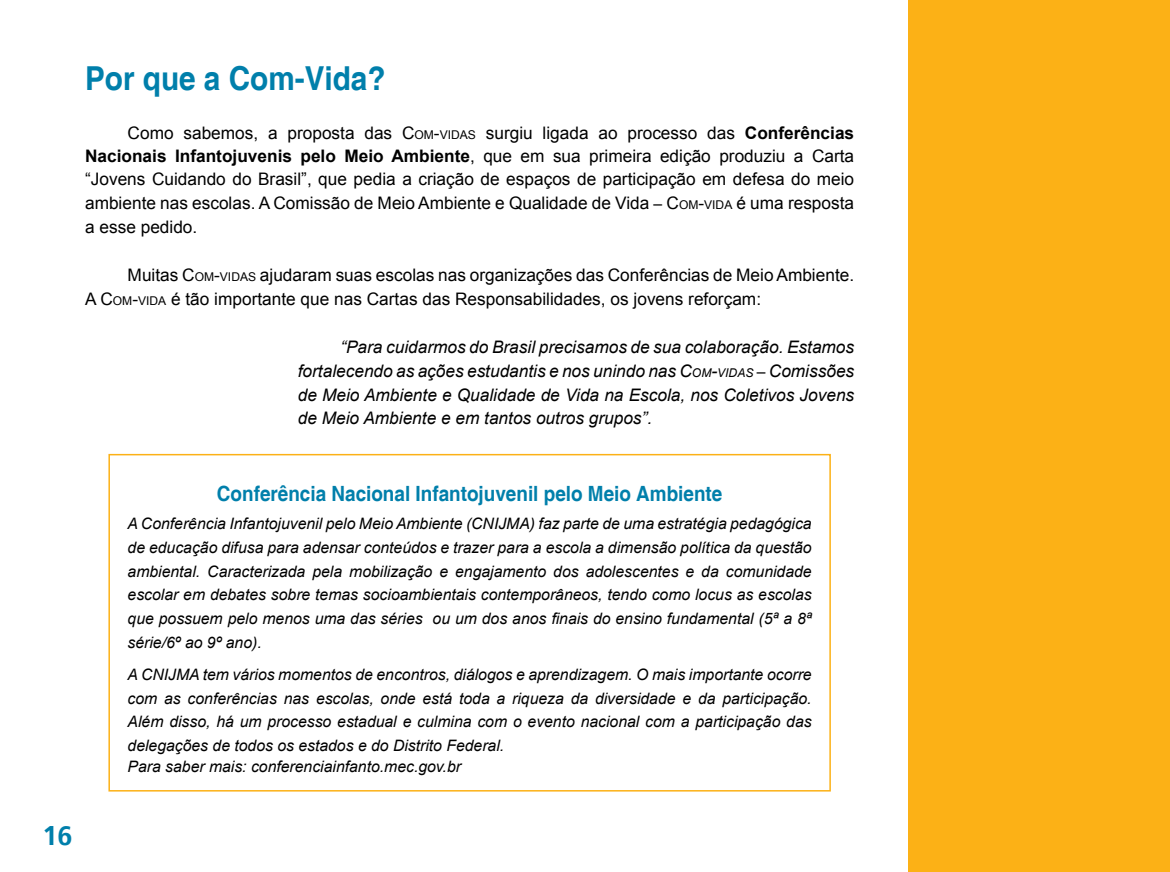
<style>
.page{position:relative;width:1170px;height:872px;background:#fff}
.page>*{position:absolute;margin:0;border:0;box-sizing:border-box;transform-origin:0 0}
.t1{font:700 33px "Helvetica";color:#007fab;scale:.9 1}
.t2{font:700 27px "Frutiger 65";color:#007fab}
.t3{font:700 21px "Helvetica";color:#007fab;scale:.9 1}
.t4{font:17.25px/23.4px "Arial";color:#000;text-align:justify}
.t5{font:italic 17.25px/23.5px "Arial";color:#000;text-align:justify}
.t6{font:italic 15.75px/23.7px "Arial";color:#000;text-align:justify}
.s1{font-size:12.15px}
.s2{font-style:inherit}
.s3{font-weight:700}
.s4{font-style:italic;font-size:15.75px}
.s5{font-size:15.75px}
</style>
<div class="page">
<div style="left:908px;top:0;width:261px;height:872px;background:#fcb116"></div>
<div style="left:108px;top:454px;width:722px;height:337px;border:2px solid #fcb116"></div>
<h1 class="t1" style="left:85px;top:58px;width:335px">Por que a Com-Vida?</h1>
<p class="t4" style="left:85px;top:121px;width:770px;text-indent:43px">Como sabemos, a proposta das C<span class="s1">OM</span><span class="s2">-</span><span class="s1">VIDAS</span> surgiu ligada ao processo das <span class="s3">Conferências Nacionais Infantojuvenis pelo Meio Ambiente</span>, que em sua primeira edição produziu a Carta “Jovens Cuidando do Brasil”, que pedia a criação de espaços de participação em defesa do meio ambiente nas escolas. A Comissão de Meio Ambiente e Qualidade de Vida <span class="s4">–</span> C<span class="s1">OM</span><span class="s2">-</span><span class="s1">VIDA</span> é uma resposta a esse pedido.</p>
<p class="t4" style="left:85px;top:264px;width:770px;text-indent:43px">Muitas C<span class="s1">OM</span><span class="s2">-</span><span class="s1">VIDAS</span> ajudaram suas escolas nas organizações das Conferências de Meio Ambiente.<br>A C<span class="s1">OM</span><span class="s2">-</span><span class="s1">VIDA</span> é tão importante que nas Cartas das Responsabilidades, os jovens reforçam:</p>
<p class="t5" style="left:298px;top:336px;width:558px;text-indent:43px">“Para cuidarmos do Brasil precisamos de sua colaboração. Estamos fortalecendo as ações estudantis e nos unindo nas <span class="s2">C</span><span class="s1">OM</span><span class="s2">-</span><span class="s1">VIDAS</span> <span class="s5">–</span> Comissões de Meio Ambiente e Qualidade de Vida na Escola, nos Coletivos Jovens de Meio Ambiente e em tantos outros grupos”.</p>
<h2 class="t2" style="left:43px;top:820px;width:32px">16</h2>
<h3 class="t3" style="left:217px;top:481px;width:563px">Conferência Nacional Infantojuvenil pelo Meio Ambiente</h3>
<p class="t6" style="left:128px;top:512px;width:685px">A Conferência Infantojuvenil pelo Meio Ambiente (CNIJMA) faz parte de uma estratégia pedagógica de educação difusa para adensar conteúdos e trazer para a escola a dimensão política da questão ambiental. Caracterizada pela mobilização e engajamento dos adolescentes e da comunidade escolar em debates sobre temas socioambientais contemporâneos, tendo como locus as escolas que possuem pelo menos uma das séries ou um dos anos finais do ensino fundamental (5ª a 8ª série/6º ao 9º ano).</p>
<p class="t6" style="left:128px;top:662px;width:685px">A CNIJMA tem vários momentos de encontros, diálogos e aprendizagem. O mais importante ocorre com as conferências nas escolas, onde está toda a riqueza da diversidade e da participação.<br>Além disso, há um processo estadual e culmina com o evento nacional com a participação das delegações de todos os estados e do Distrito Federal.</p>
<p class="t6" style="left:128px;top:754px;width:335px">Para saber mais: conferenciainfanto.mec.gov.br</p>
</div>
